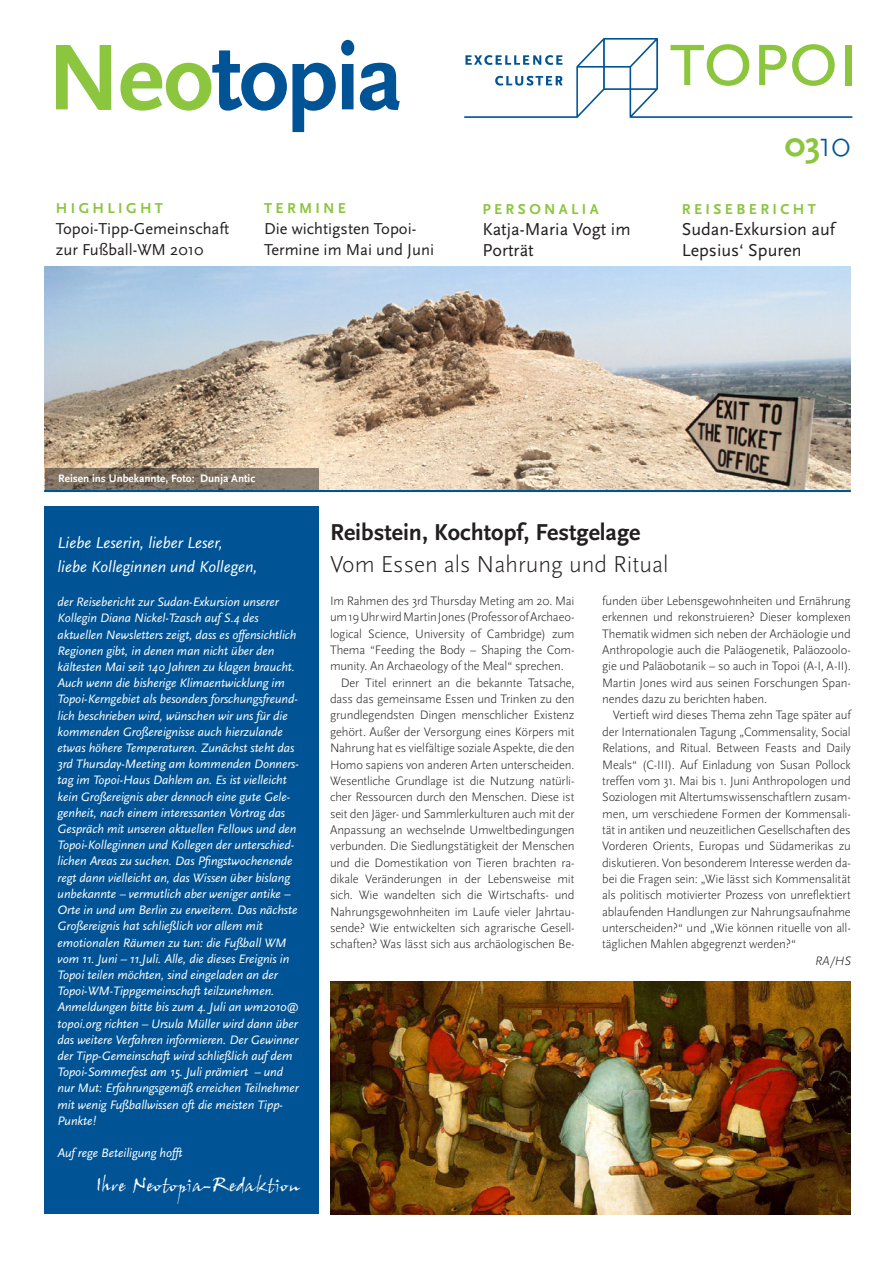
<style>
.page{position:relative;width:893px;height:1263px;background:#fff}
.page>*{position:absolute;margin:0;border:0;box-sizing:border-box;transform-origin:0 0}
.t1{font:700 97.5px "Scala Sans";color:#005495}
.t2{font:700 36px "Scala Sans";color:#8bc63e}
.t3{font:700 24px "Scala Sans";color:#231f20}
.t4{font:300 24px "Scala Sans";color:#231f20}
.t5{font:19.5px "John Handy Plain";color:#fff}
.t6{font:18px/21px "Scala Sans";color:#231f20}
.t7{font:16.5px/21px "Scala Sans";color:#231f20}
.t8{font:italic 16.35px/24px "Scala Sans";color:#fff}
.t9{font:700 15px "Scala Sans";letter-spacing:.225em;color:#8bc63e}
.t10{font:300 12.75px/16.4px "Scala Sans";letter-spacing:-.01em;color:#231f20;text-align:justify}
.t11{font:italic 12.75px/16.2px "Scala Sans";letter-spacing:-.005em;color:#fff}
.t12{font:italic 300 12.75px "Scala Sans";color:#231f20}
.t13{font:700 11.25px "Scala Sans";color:#fff}
.s1{color:#8bc63e}
.s2{font-weight:300;color:#005495}
</style>
<div class="page">
<div style="left:44px;top:507px;width:274px;height:707px;background:#005495"></div>
<svg style="left:464px;top:38px;width:389px;height:80px"></svg>
<hr style="left:44px;top:489px;width:807px;height:3px;background:#005495">
<img style="left:44px;top:267px;width:807px;height:222px">
<svg style="left:45px;top:468px;width:273px;height:21px;background:#7e7162"></svg>
<img style="left:330px;top:981px;width:521px;height:233px">
<h1 class="t1" style="left:47px;top:19px;width:358px"><span class="s1">Neo</span>topia</h1>
<p class="t9" style="left:56px;top:199px;width:47px">HI GHLI</p>
<p class="t9" style="left:126px;top:199px;width:26px">GHT</p>
<p class="t7" style="left:56px;top:218px;width:175px">Topoi-Tipp-Gemeinschaft zur Fußball-WM 2010</p>
<p class="t9" style="left:264px;top:199px;width:71px">ter minE</p>
<p class="t7" style="left:264px;top:218px;width:172px">Die wichtigsten Topoi-<br>Termine im Mai und Juni</p>
<p class="t9" style="left:482px;top:200px;width:116px">per sona lia</p>
<h3 class="t6" style="left:482px;top:218px;width:150px">Katja-Maria Vogt im<br>Porträt</h3>
<h2 class="t2" style="left:785px;top:123px;width:68px">03<span class="s2">10</span></h2>
<p class="t9" style="left:682px;top:200px;width:135px">Reiseber icht</p>
<h3 class="t6" style="left:682px;top:218px;width:155px">Sudan-Exkursion auf<br>Lepsius‘ Spuren</h3>
<p class="t13" style="left:58px;top:472px;width:199px">Reisen ins Unbekannte, Foto: Dunja Antic</p>
<p class="t8" style="left:58px;top:531px;width:201px">Liebe Leserin, lieber Leser,<br>liebe Kolleginnen und Kollegen,</p>
<p class="t11" style="left:58px;top:594px;width:243px">der Reisebericht zur Sudan-Exkursion unserer Kollegin Diana Nickel-Tzasch auf S.4 des aktuellen Newsletters zeigt, dass es offensichtlich Regionen gibt, in denen man nicht über den kältesten Mai seit 140 Jahren zu klagen braucht.<br>Auch wenn die bisherige Klimaentwicklung im Topoi-Kerngebiet als besonders forschungsfreund&shy;lich beschrieben wird, wünschen wir uns für die kommenden Großereignisse auch hierzulande etwas höhere Temperaturen. Zunächst steht das 3rd Thursday-Meeting am kommenden Donners&shy;tag im Topoi-Haus Dahlem an. Es ist vielleicht kein Großereignis aber dennoch eine gute Gele&shy;genheit, nach einem interessanten Vortrag das Gespräch mit unseren aktuellen Fellows und den Topoi-Kolleginnen und Kollegen der unterschied&shy;lichen Areas zu suchen. Das Pfingstwochenende regt dann vielleicht an, das Wissen über bislang unbekannte – vermutlich aber weniger antike – Orte in und um Berlin zu erweitern. Das nächste Großereignis hat schließlich vor allem mit emotionalen Räumen zu tun: die Fußball WM vom 11. Juni – 11.Juli. Alle, die dieses Ereignis in Topoi teilen möchten, sind eingeladen an der Topoi-WM-Tippgemeinschaft teilzunehmen.<br>Anmeldungen bitte bis zum 4. Juli an wm2010@ topoi.org richten – Ursula Müller wird dann über das weitere Verfahren informieren. Der Gewinner der Tipp-Gemeinschaft wird schließlich auf dem Topoi-Sommerfest am 15. Juli prämiert – und nur Mut: Erfahrungsgemäß erreichen Teilnehmer mit wenig Fußballwissen oft die meisten Tipp-Punkte!</p>
<p class="t11" style="left:58px;top:1145px;width:127px">Auf rege Beteiligung hofft</p>
<h3 class="t5" style="left:96px;top:1173px;width:206px">Ihre Neotopia-Redaktion</h3>
<h3 class="t3" style="left:330px;top:517px;width:312px">Reibstein, Kochtopf, Festgelage</h3>
<h3 class="t4" style="left:330px;top:550px;width:340px">Vom Essen als Nahrung und Ritual</h3>
<p class="t10" style="left:330px;top:593px;width:246px">Im Rahmen des 3rd Thursday Meting am 20. Mai</p>
<p class="t10" style="left:330px;top:609px;width:246px">um 19 Uhr wird Martin Jones (Professor of Archaeo-</p>
<p class="t10" style="left:330px;top:625px;width:246px">logical Science, University of Cambridge) zum</p>
<p class="t10" style="left:330px;top:642px;width:246px">Thema “Feeding the Body – Shaping the Com-</p>
<p class="t10" style="left:330px;top:658px;width:235px">munity. An Archaeology of the Meal“ sprechen.</p>
<p class="t10" style="left:341px;top:674px;width:235px">Der Titel erinnert an die bekannte Tatsache,</p>
<p class="t10" style="left:330px;top:691px;width:246px">dass das gemeinsame Essen und Trinken zu den</p>
<p class="t10" style="left:330px;top:707px;width:246px">grundlegendsten Dingen menschlicher Existenz</p>
<p class="t10" style="left:330px;top:723px;width:246px">gehört. Außer der Versorgung eines Körpers mit</p>
<p class="t10" style="left:330px;top:740px;width:246px">Nahrung hat es vielfältige soziale Aspekte, die den</p>
<p class="t10" style="left:330px;top:756px;width:246px">Homo sapiens von anderen Arten unterscheiden.</p>
<p class="t10" style="left:330px;top:772px;width:246px">Wesentliche Grundlage ist die Nutzung natürli-</p>
<p class="t10" style="left:330px;top:789px;width:246px">cher Ressourcen durch den Menschen. Diese ist</p>
<p class="t10" style="left:330px;top:805px;width:246px">seit den Jäger- und Sammlerkulturen auch mit der</p>
<p class="t10" style="left:330px;top:821px;width:246px">Anpassung an wechselnde Umweltbedingungen</p>
<p class="t10" style="left:330px;top:838px;width:246px">verbunden. Die Siedlungstätigkeit der Menschen</p>
<p class="t10" style="left:330px;top:854px;width:246px">und die Domestikation von Tieren brachten ra-</p>
<p class="t10" style="left:330px;top:870px;width:246px">dikale Veränderungen in der Lebensweise mit</p>
<p class="t10" style="left:330px;top:887px;width:246px">sich. Wie wandelten sich die Wirtschafts- und</p>
<p class="t10" style="left:330px;top:903px;width:246px">Nahrungsgewohnheiten im Laufe vieler Jahrtau-</p>
<p class="t10" style="left:330px;top:920px;width:246px">sende? Wie entwickelten sich agrarische Gesell-</p>
<p class="t10" style="left:330px;top:936px;width:246px">schaften? Was lässt sich aus archäologischen Be-</p>
<p class="t10" style="left:602px;top:593px;width:250px">funden über Lebensgewohnheiten und Ernährung erkennen und rekonstruieren? Dieser komplexen Thematik widmen sich neben der Archäologie und Anthropologie auch die Paläogenetik, Paläozoolo&shy;gie und Paläobotanik – so auch in Topoi (A-I, A-II).<br>Martin Jones wird aus seinen Forschungen Span&shy;nendes dazu zu berichten haben.</p>
<p class="t10" style="left:602px;top:707px;width:250px;text-indent:11px">Vertieft wird dieses Thema zehn Tage später auf der Internationalen Tagung „Commensality, Social Relations, and Ritual. Between Feasts and Daily Meals“ (C-III). Auf Einladung von Susan Pollock treffen vom 31. Mai bis 1. Juni Anthropologen und Soziologen mit Altertumswissenschaftlern zusam&shy;men, um verschiedene Formen der Kommensali&shy;tät in antiken und neuzeitlichen Gesellschaften des Vorderen Orients, Europas und Südamerikas zu diskutieren. Von besonderem Interesse werden da&shy;bei die Fragen sein: „Wie lässt sich Kommensalität als politisch motivierter Prozess von unreflektiert ablaufenden Handlungen zur Nahrungsaufnahme unterscheiden?“ und „Wie können rituelle von all&shy;täglichen Mahlen abgegrenzt werden?“</p>
<p class="t12" style="left:815px;top:953px;width:37px">RA/HS</p>
</div>
